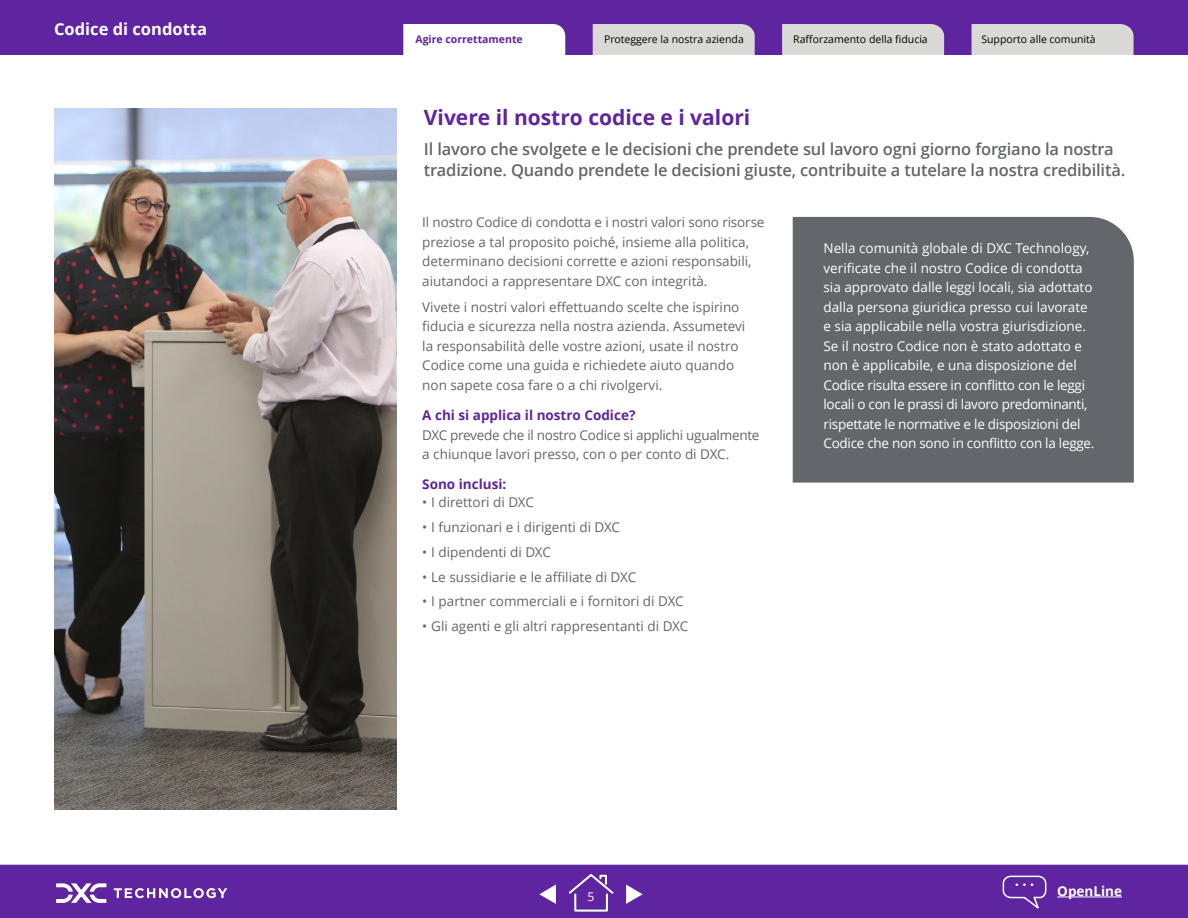
<style>
.page{position:relative;width:1188px;height:918px;background:#fff}
.page>*{position:absolute;margin:0;border:0;box-sizing:border-box;transform-origin:0 0}
.Body_subheadline_Wal{font:700 21px "Open Sans";color:#5f249f}
.Body_header_Open_San{font:600 16.5px/21px "Open Sans";letter-spacing:-.01em;color:#63666a}
.t1{font:700 16.5px "Open Sans";color:#fff}
.Body_regular_9_13{font:13.5px/19.5px "Open Sans";color:#63666a}
.Copyright_without_le{font:13.5px/19.5px "Open Sans";color:#fff}
.Body_regular_9_13-2{font:13.5px/19.5px "Open Sans";letter-spacing:-.02em;color:#63666a}
.Body_header_Walsheim{font:700 13.5px "Open Sans";color:#5f249f}
.t2{font:700 13.5px "Open Sans";color:#fff}
.t3{font:12px "Open Sans";color:#fff}
.Body_header_Walsheim-2{font:10.5px "Open Sans";color:#000}
.Tab_head_active_purp{font:700 10.5px "Open Sans";color:#5f249f}
</style>
<div class="page">
<div style="left:0;top:864px;width:1188px;height:54px;background:#5f249f"></div>
<svg style="left:567px;top:872px;width:48px;height:41px;background:#7543ac"></svg>
<hr style="left:1057px;top:897px;width:65px;height:1px;background:#fff">
<svg style="left:1002px;top:875px;width:45px;height:37px;background:#7340ab"></svg>
<svg style="left:114px;top:888px;width:113px;height:10px"></svg>
<svg style="left:56px;top:883px;width:50px;height:20px"></svg>
<div style="left:0;top:0;width:1188px;height:55px;background:#5f249f"></div>
<div style="left:403px;top:24px;width:162px;height:31px;background:#fff"></div>
<img style="left:54px;top:108px;width:342px;height:702px">
<div style="left:793px;top:217px;width:341px;height:266px;background:#63666a"></div>
<svg style="left:539px;top:885px;width:17px;height:19px"></svg>
<svg style="left:626px;top:885px;width:17px;height:19px"></svg>
<div style="left:593px;top:24px;width:162px;height:31px;background:#d9d9d6"></div>
<div style="left:782px;top:24px;width:162px;height:31px;background:#d9d9d6"></div>
<div style="left:972px;top:24px;width:162px;height:31px;background:#d9d9d6"></div>
<p class="t1" style="left:54px;top:18px;width:154px">Codice di condotta</p>
<p class="Tab_head_active_purp" style="left:415px;top:32px;width:109px">Agire correttamente</p>
<p class="Body_header_Walsheim-2" style="left:604px;top:32px;width:141px">Proteggere la nostra azienda</p>
<p class="Body_header_Walsheim-2" style="left:793px;top:32px;width:136px">Rafforzamento della fiducia</p>
<p class="Body_header_Walsheim-2" style="left:981px;top:32px;width:116px">Supporto alle comunità</p>
<p class="Body_subheadline_Wal" style="left:424px;top:103px;width:328px">Vivere il nostro codice e i valori</p>
<p class="Body_header_Open_San" style="left:424px;top:138px;width:703px">Il lavoro che svolgete e le decisioni che prendete sul lavoro ogni giorno forgiano la nostra tradizione. Quando prendete le decisioni giuste, contribuite a tutelare la nostra credibilità.</p>
<p class="Body_regular_9_13" style="left:422px;top:212px;width:344px">Il nostro Codice di condotta e i nostri valori sono risorse preziose a tal proposito poiché, insieme alla politica, determinano decisioni corrette e azioni responsabili, aiutandoci a rappresentare DXC con integrità.</p>
<p class="Body_regular_9_13" style="left:422px;top:297px;width:325px">Vivete i nostri valori effettuando scelte che ispirino fiducia e sicurezza nella nostra azienda. Assumetevi la responsabilità delle vostre azioni, usate il nostro Codice come una guida e richiedete aiuto quando non sapete cosa fare o a chi rivolgervi.</p>
<p class="Body_header_Walsheim" style="left:422px;top:406px;width:215px">A chi si applica il nostro Codice?</p>
<p class="Body_regular_9_13-2" style="left:422px;top:425px;width:339px">DXC prevede che il nostro Codice si applichi ugualmente a chiunque lavori presso, con o per conto di DXC.</p>
<p class="Body_header_Walsheim" style="left:422px;top:475px;width:86px">Sono inclusi:</p>
<p class="Body_regular_9_13" style="left:422px;top:492px;width:113px">• I direttori di DXC</p>
<p class="Body_regular_9_13" style="left:422px;top:517px;width:199px">• I funzionari e i dirigenti di DXC</p>
<p class="Body_regular_9_13" style="left:422px;top:542px;width:130px">• I dipendenti di DXC</p>
<p class="Body_regular_9_13" style="left:422px;top:567px;width:215px">• Le sussidiarie e le affiliate di DXC</p>
<p class="Body_regular_9_13" style="left:422px;top:591px;width:263px">• I partner commerciali e i fornitori di DXC</p>
<p class="Body_regular_9_13" style="left:422px;top:616px;width:268px">• Gli agenti e gli altri rappresentanti di DXC</p>
<p class="Copyright_without_le" style="left:824px;top:238px;width:273px">Nella comunità globale di DXC Technology, verificate che il nostro Codice di condotta sia approvato dalle leggi locali, sia adottato dalla persona giuridica presso cui lavorate e sia applicabile nella vostra giurisdizione.<br>Se il nostro Codice non è stato adottato e non è applicabile, e una disposizione del Codice risulta essere in conflitto con le leggi locali o con le prassi di lavoro predominanti, rispettate le normative e le disposizioni del Codice che non sono in conflitto con la legge.</p>
<p class="t3" style="left:588px;top:888px;width:8px">5</p>
<p class="t2" style="left:1057px;top:881px;width:66px">OpenLine</p>
</div>
